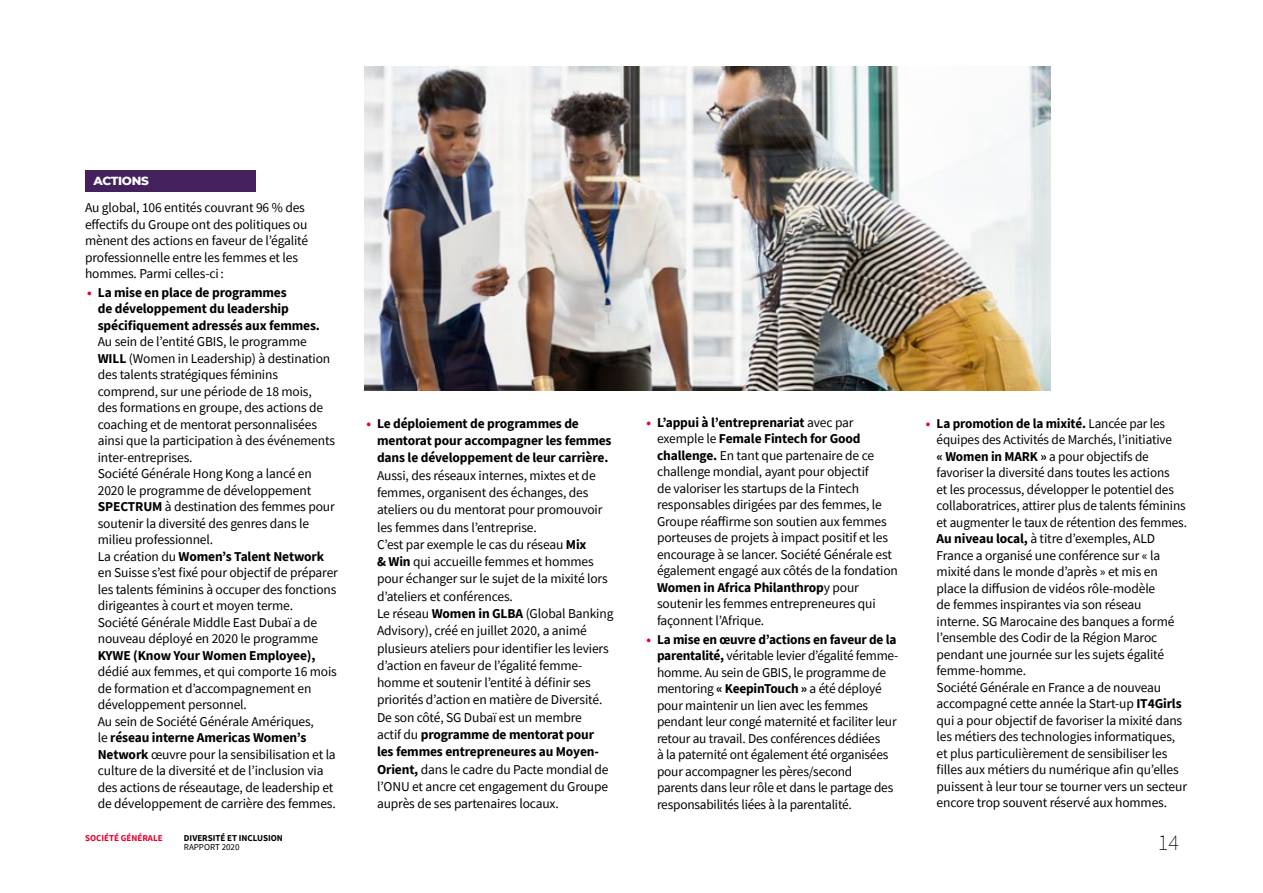
<style>
.page{position:relative;width:1263px;height:893px;background:#fff}
.page>*{position:absolute;margin:0;border:0;box-sizing:border-box;transform-origin:0 0}
.t1{font:200 22.5px "Source Sans Pro";color:#000}
.SG-02-Texte_courant{font:13.5px/16.5px "Source Sans Pro";letter-spacing:-.01em;color:#000}
.ZOOM-Titre_2{font:800 12px "Montserrat";letter-spacing:-.03em;color:#fff}
.t2{font:700 9px "Source Sans Pro";color:#000}
.t3{font:700 9px "Source Sans Pro";color:#e4032e}
.t4{font:9px "Source Sans Pro";color:#000}
.s1{font-weight:700;color:#e4032e}
.s2{font-weight:700}
</style>
<div class="page">
<div style="left:85px;top:170px;width:170px;height:21px;background:#44215c"></div>
<img style="left:365px;top:67px;width:686px;height:324px">
<p class="ZOOM-Titre_2" style="left:94px;top:172px;width:57px">ACTIONS</p>
<p class="SG-02-Texte_courant" style="left:85px;top:199px;width:225px">Au global, 106 entités couvrant 96 % des effectifs du Groupe ont des politiques ou mènent des actions en faveur de l’égalité professionnelle entre les femmes et les hommes. Parmi celles-ci:</p>
<p class="SG-02-Texte_courant" style="left:98px;top:284px;width:239px;text-indent:-11px"><span class="s1">•</span> <span class="s2">La mise en place de programmes<br>de développement du leadership spécifiquement adressés aux femmes.<br></span>Au sein de l’entité GBIS, le programme <span class="s2">WILL</span> (Women in Leadership) à destination des talents stratégiques féminins comprend, sur une période de 18 mois,<br>des formations en groupe, des actions de coaching et de mentorat personnalisées ainsi que la participation à des événements inter-entreprises.</p>
<p class="SG-02-Texte_courant" style="left:98px;top:465px;width:238px">Société Générale Hong Kong a lancé en 2020 le programme de développement <span class="s2">SPECTRUM</span> à destination des femmes pour soutenir la diversité des genres dans le milieu professionnel.</p>
<p class="SG-02-Texte_courant" style="left:98px;top:548px;width:242px">La création du <span class="s2">Women’s Talent Network </span>en Suisse s’est fixé pour objectif de préparer les talents féminins à occuper des fonctions dirigeantes à court et moyen terme.</p>
<p class="SG-02-Texte_courant" style="left:98px;top:614px;width:241px">Société Générale Middle East Dubaï a de nouveau déployé en 2020 le programme <span class="s2">KYWE (Know Your Women Employee), </span>dédié aux femmes, et qui comporte 16 mois de formation et d’accompagnement en développement personnel.</p>
<p class="SG-02-Texte_courant" style="left:98px;top:713px;width:239px">Au sein de Société Générale Amériques,<br>le <span class="s2">réseau interne Americas Women’s Network</span> œuvre pour la sensibilisation et la culture de la diversité et de l’inclusion via des actions de réseautage, de leadership et de développement de carrière des femmes.</p>
<p class="SG-02-Texte_courant" style="left:377px;top:415px;width:236px;line-height:17.2px;text-indent:-11px"><span class="s1">•</span> <span class="s2">Le déploiement de programmes de mentorat pour accompagner les femmes dans le développement de leur carrière.<br></span>Aussi, des réseaux internes, mixtes et de femmes, organisent des échanges, des ateliers ou du mentorat pour promouvoir les femmes dans l’entreprise.</p>
<p class="SG-02-Texte_courant" style="left:377px;top:536px;width:232px;line-height:17.2px">C’est par exemple le cas du réseau <span class="s2">Mix<br>&amp; Win</span> qui accueille femmes et hommes pour échanger sur le sujet de la mixité lors d’ateliers et conférences.</p>
<p class="SG-02-Texte_courant" style="left:377px;top:605px;width:238px;line-height:17.2px">Le réseau <span class="s2">Women in GLBA</span> (Global Banking Advisory), créé en juillet 2020, a animé plusieurs ateliers pour identifier les leviers d’action en faveur de l’égalité femme&shy;homme et soutenir l’entité à définir ses priorités d’action en matière de Diversité.<br>De son côté, SG Dubaï est un membre<br>actif du <span class="s2">programme de mentorat pour les femmes entrepreneures au Moyen-Orient,</span> dans le cadre du Pacte mondial de l’ONU et ancre cet engagement du Groupe auprès de ses partenaires locaux.</p>
<p class="SG-02-Texte_courant" style="left:657px;top:414px;width:242px;text-indent:-11px"><span class="s1">•</span> <span class="s2">L’appui à l’entreprenariat</span> avec par exemple le <span class="s2">Female Fintech for Good challenge.</span> En tant que partenaire de ce challenge mondial, ayant pour objectif<br>de valoriser les startups de la Fintech responsables dirigées par des femmes, le Groupe réaffirme son soutien aux femmes porteuses de projets à impact positif et les encourage à se lancer. Société Générale est également engagé aux côtés de la fondation <span class="s2">Women in Africa Philanthrop</span>y pour soutenir les femmes entrepreneures qui façonnent l’Afrique.</p>
<p class="SG-02-Texte_courant" style="left:657px;top:631px;width:243px;text-indent:-11px"><span class="s1">•</span> <span class="s2">La mise en œuvre d’actions en faveur de la parentalité,</span> véritable levier d’égalité femme&shy;homme. Au sein de GBIS, le programme de mentoring <span class="s2">« KeepinTouch »</span> a été déployé pour maintenir un lien avec les femmes pendant leur congé maternité et faciliter leur retour au travail. Des conférences dédiées<br>à la paternité ont également été organisées pour accompagner les pères/second<br>parents dans leur rôle et dans le partage des responsabilités liées à la parentalité.</p>
<p class="SG-02-Texte_courant" style="left:936px;top:415px;width:252px;text-indent:-11px"><span class="s1">•</span> <span class="s2">La promotion de la mixité.</span> Lancée par les équipes des Activités de Marchés, l’initiative<br><span class="s2">« Women in MARK »</span> a pour objectifs de favoriser la diversité dans toutes les actions<br>et les processus, développer le potentiel des collaboratrices, attirer plus de talents féminins et augmenter le taux de rétention des femmes.</p>
<p class="SG-02-Texte_courant" style="left:936px;top:531px;width:239px"><span class="s2">Au niveau local,</span> à titre d’exemples, ALD France a organisé une conférence sur « la mixité dans le monde d’après » et mis en place la diffusion de vidéos rôle-modèle<br>de femmes inspirantes via son réseau interne. SG Marocaine des banques a formé l’ensemble des Codir de la Région Maroc pendant une journée sur les sujets égalité femme-homme.</p>
<p class="SG-02-Texte_courant" style="left:936px;top:679px;width:252px">Société Générale en France a de nouveau accompagné cette année la Start-up <span class="s2">IT4Girls </span>qui a pour objectif de favoriser la mixité dans les métiers des technologies informatiques, et plus particulièrement de sensibiliser les filles aux métiers du numérique afin qu’elles puissent à leur tour se tourner vers un secteur encore trop souvent réservé aux hommes.</p>
<p class="t3" style="left:85px;top:832px;width:79px">SOCIÉTÉ GÉNÉRALE</p>
<p class="t2" style="left:184px;top:832px;width:100px">DIVERSITÉ ET INCLUSION</p>
<p class="t4" style="left:184px;top:841px;width:57px">RAPPORT 2020</p>
<p class="t1" style="left:1158px;top:829px;width:23px">14</p>
</div>
